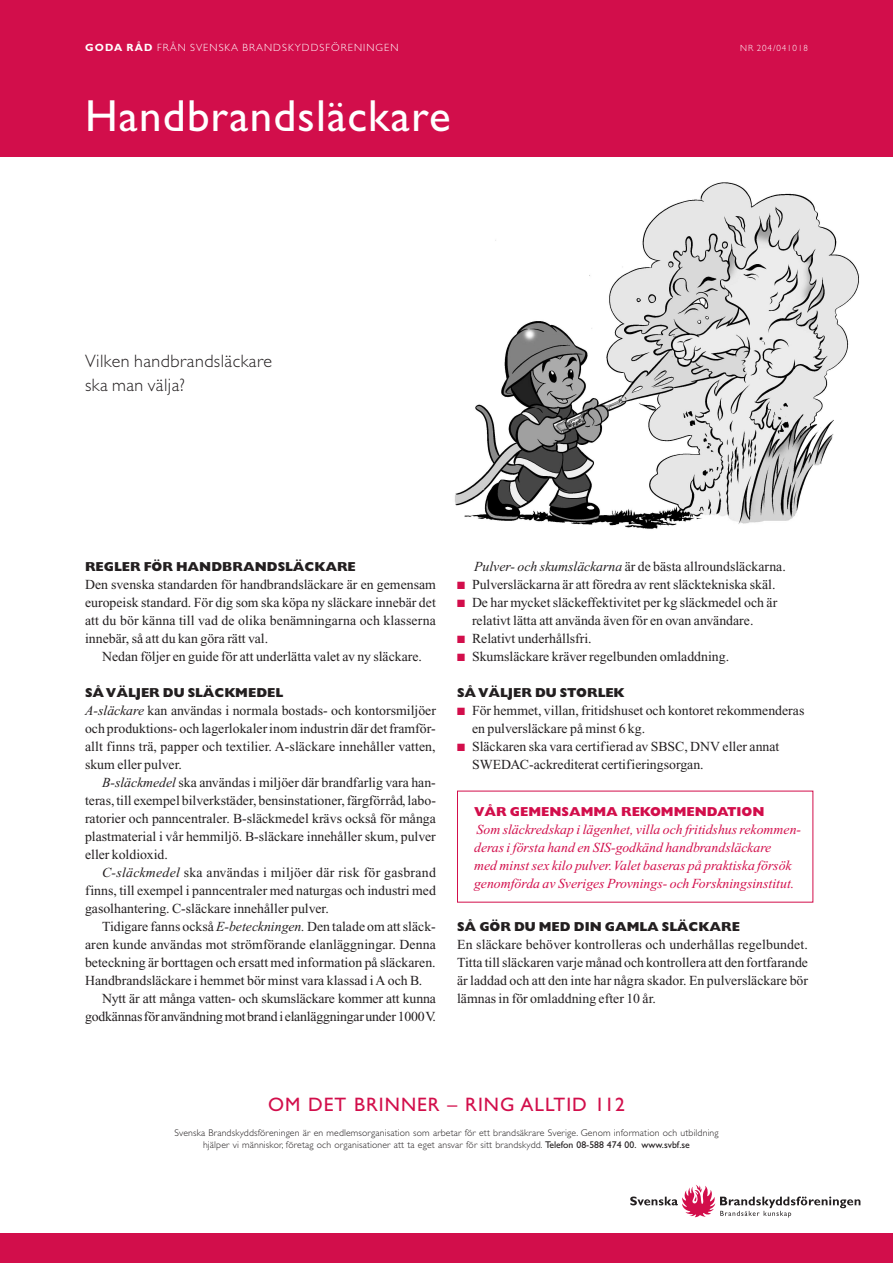
<style>
.page{position:relative;width:893px;height:1263px;background:#fff}
.page>*{position:absolute;margin:0;border:0;box-sizing:border-box;transform-origin:0 0}
.t1{font:45px "Gill Sans";letter-spacing:.025em;color:#fff}
.t2{font:19.5px "Gill Sans";letter-spacing:.05em;color:#d20e4b}
.t3{font:300 18px/24px "Gill Sans";letter-spacing:.025em;color:#231f20}
.t4{font:13.8px/18px "Times";color:#231f20;text-align:justify}
.t5{font:italic 13.8px/18px "Times";color:#d20e4b}
.t6{font:800 13.05px "Gill Sans";color:#231f20}
.t7{font:800 13.05px "Gill Sans";color:#d20e4b}
.t8{font:300 10.5px "Gill Sans";letter-spacing:.1em;color:#fff}
.t9{font:300 9.75px/11.7px "Gill Sans";letter-spacing:.015em;color:#231f20;text-align:center}
.t10{font:300 9px "Gill Sans";letter-spacing:.1em;color:#fff}
.s1{font-weight:700}
.s2{font-style:italic}
.s3{color:#d20e4b}
.s4{font-weight:400}
</style>
<div class="page">
<div style="left:0;top:1233px;width:893px;height:30px;background:#d20e4b"></div>
<div style="left:0;top:0;width:893px;height:157px;background:#d20e4b"></div>
<img style="left:455px;top:182px;width:404px;height:347px">
<svg style="left:630px;top:1185px;width:230px;height:32px"></svg>
<p class="t8" style="left:85px;top:44px;width:315px"><span class="s1">GODA RÅD</span> FRÅN SVENSKA BRANDSKYDDSFÖRENINGEN</p>
<h1 class="t1" style="left:85px;top:99px;width:367px">Handbrandsläckare</h1>
<h3 class="t3" style="left:85px;top:351px;width:189px">Vilken handbrandsläckare ska man välja?</h3>
<p class="t10" style="left:740px;top:45px;width:69px">NR 204/041018</p>
<p class="t6" style="left:85px;top:562px;width:272px">REGLER FÖR HANDBRANDSLÄCKARE</p>
<p class="t4" style="left:85px;top:577px;width:352px">Den svenska standarden för handbrandsläckare är en gemensam europeisk standard. För dig som ska köpa ny släckare innebär det att du bör känna till vad de olika benämningarna och klasserna innebär, så att du kan göra rätt val.</p>
<p class="t4" style="left:102px;top:649px;width:321px">Nedan följer en guide för att underlätta valet av ny släckare.</p>
<p class="t6" style="left:85px;top:688px;width:200px">SÅ VÄLJER DU SLÄCKMEDEL</p>
<p class="t4" style="left:85px;top:703px;width:352px"><span class="s2">A-släckare</span> kan användas i normala bostads- och kontorsmiljöer och produktions- och lagerlokaler inom industrin där det framför&shy;allt finns trä, papper och textilier. A-släckare innehåller vatten, skum eller pulver.</p>
<p class="t4" style="left:85px;top:775px;width:352px;text-indent:17px"><span class="s2">B-släckmedel</span> ska användas i miljöer där brandfarlig vara han&shy;teras, till exempel bilverkstäder, bensinstationer, färgförråd, labo&shy;ratorier och panncentraler. B-släckmedel krävs också för många plastmaterial i vår hemmiljö. B-släckare innehåller skum, pulver eller koldioxid.</p>
<p class="t4" style="left:85px;top:865px;width:352px;text-indent:17px"><span class="s2">C-släckmedel</span> ska användas i miljöer där risk för gasbrand finns, till exempel i panncentraler med naturgas och industri med gasolhantering. C-släckare innehåller pulver.</p>
<p class="t4" style="left:102px;top:919px;width:335px">Tidigare fanns också <span class="s2">E-beteckningen.</span> Den talade om att släck-</p>
<p class="t4" style="left:85px;top:937px;width:352px">aren kunde användas mot strömförande elanläggningar. Denna</p>
<p class="t4" style="left:85px;top:955px;width:352px">beteckning är borttagen och ersatt med information på släckaren.</p>
<p class="t4" style="left:85px;top:973px;width:339px">Handbrandsläckare i hemmet bör minst vara klassad i A och B.</p>
<p class="t4" style="left:102px;top:991px;width:335px">Nytt är att många vatten- och skumsläckare kommer att kunna</p>
<p class="t4" style="left:85px;top:1009px;width:352px">godkännas för användning mot brand i elanläggningar under 1000 V.</p>
<p class="t4" style="left:474px;top:559px;width:313px"><span class="s2">Pulver- och skumsläckarna</span> är de bästa allroundsläckarna.</p>
<p class="t4" style="left:457px;top:577px;width:320px"><span class="s3">■</span> Pulversläckarna är att föredra av rent släcktekniska skäl.</p>
<p class="t4" style="left:472px;top:595px;width:307px;text-indent:-15px"><span class="s3">■</span> De har mycket släckeffektivitet per kg släckmedel och är relativt lätta att använda även för en ovan användare.</p>
<p class="t4" style="left:457px;top:631px;width:136px"><span class="s3">■</span> Relativt underhållsfri.</p>
<p class="t4" style="left:457px;top:649px;width:274px"><span class="s3">■</span> Skumsläckare kräver regelbunden omladdning.</p>
<p class="t6" style="left:457px;top:688px;width:169px">SÅ VÄLJER DU STORLEK</p>
<p class="t4" style="left:472px;top:703px;width:334px;text-indent:-15px"><span class="s3">■</span> För hemmet, villan, fritidshuset och kontoret rekommenderas en pulversläckare på minst 6 kg.</p>
<p class="t4" style="left:472px;top:739px;width:309px;text-indent:-15px"><span class="s3">■</span> Släckaren ska vara certifierad av SBSC, DNV eller annat<br>SWEDAC-ackrediterat certifieringsorgan.</p>
<p class="t7" style="left:474px;top:806px;width:292px">VÅR GEMENSAMMA REKOMMENDATION</p>
<p class="t5" style="left:474px;top:821px;width:329px">Som släckredskap i lägenhet, villa och fritidshus rekommen&shy;deras i första hand en SIS-godkänd handbrandsläckare<br>med minst sex kilo pulver. Valet baseras på praktiska försök genomförda av Sveriges Provnings- och Forskningsinstitut.</p>
<p class="t6" style="left:457px;top:922px;width:284px">SÅ GÖR DU MED DIN GAMLA SLÄCKARE</p>
<p class="t4" style="left:457px;top:937px;width:352px">En släckare behöver kontrolleras och underhållas regelbundet.<br>Titta till släckaren varje månad och kontrollera att den fortfarande är laddad och att den inte har några skador. En pulversläckare bör lämnas in för omladdning efter 10 år.</p>
<h2 class="t2" style="left:268px;top:1096px;width:358px">OM DET BRINNER – RING ALLTID 112</h2>
<p class="t9" style="left:174px;top:1127px;width:546px">Svenska Brandskyddsföreningen är en medlemsorganisation som arbetar för ett brandsäkrare Sverige. Genom information och utbildning hjälper vi människor, företag och organisationer att ta eget ansvar för sitt brandskydd. <span class="s4">Telefon 08-588 474 00. www.svbf.se</span></p>
</div>
